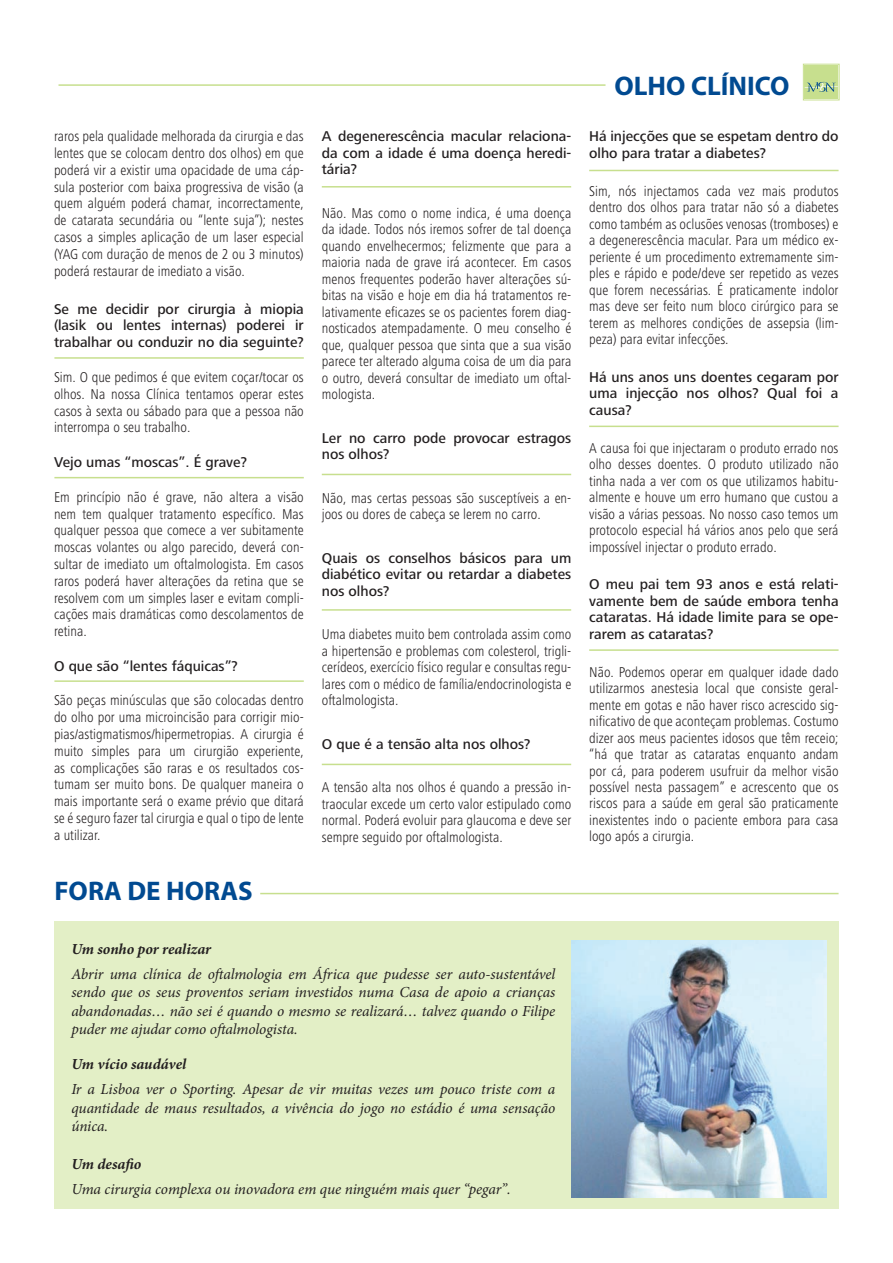
<style>
.page{position:relative;width:893px;height:1263px;background:#fff}
.page>*{position:absolute;margin:0;border:0;box-sizing:border-box;transform-origin:0 0}
.TEXTO{font:700 27px "Myriad Pro";color:#014a91}
.t1{font:italic 15.3px/18.5px "Minion Pro";letter-spacing:-.005em;color:#231f20;text-align:justify}
.t2{font:italic 700 15.3px "Minion Pro";color:#231f20}
.TEXTO-2{font:300 condensed 14.7px/16.5px "Frutiger Next LT";color:#231f20;text-align:justify}
.TEXTO-3{font:500 14.7px/16.5px "Frutiger Next LT";color:#231f20;text-align:justify}
</style>
<div class="page">
<div style="left:54px;top:921px;width:784px;height:287px;background:#e3efc6"></div>
<div style="left:803px;top:64px;width:36px;height:36px;border:1px solid #c7df8e"></div>
<div style="left:804px;top:65px;width:34px;height:34px;background:#c7df8e"></div>
<svg style="left:805px;top:82px;width:33px;height:10px"></svg>
<hr style="left:58px;top:84px;width:547px;height:2px;background:#c7df8e">
<hr style="left:54px;top:357px;width:250px;height:2px;background:#c7df8e">
<hr style="left:54px;top:477px;width:250px;height:1px;background:#c7df8e">
<hr style="left:54px;top:680px;width:250px;height:2px;background:#c7df8e">
<hr style="left:322px;top:764px;width:249px;height:1px;background:#c7df8e">
<hr style="left:322px;top:609px;width:249px;height:2px;background:#c7df8e">
<hr style="left:589px;top:426px;width:249px;height:1px;background:#c7df8e">
<hr style="left:322px;top:186px;width:249px;height:2px;background:#c7df8e">
<hr style="left:322px;top:474px;width:249px;height:1px;background:#c7df8e">
<hr style="left:589px;top:170px;width:249px;height:1px;background:#c7df8e">
<hr style="left:260px;top:893px;width:578px;height:1px;background:#c7df8e">
<img style="left:571px;top:940px;width:256px;height:257px">
<hr style="left:589px;top:649px;width:249px;height:2px;background:#c7df8e">
<p class="TEXTO-2" style="left:54px;top:128px;width:251px">raros pela qualidade melhorada da cirurgia e das lentes que se colocam dentro dos olhos) em que poderá vir a existir uma opacidade de uma cáp&shy;sula posterior com baixa progressiva de visão (a quem alguém poderá chamar, incorrectamente, de catarata secundária ou “lente suja”); nestes casos a simples aplicação de um laser especial (YAG com duração de menos de 2 ou 3 minutos) poderá restaurar de imediato a visão.</p>
<p class="TEXTO-3" style="left:54px;top:300px;width:251px">Se me decidir por cirurgia à miopia (lasik ou lentes internas) poderei ir trabalhar ou conduzir no dia seguinte?</p>
<p class="TEXTO-2" style="left:54px;top:369px;width:251px">Sim. O que pedimos é que evitem coçar/tocar os olhos. Na nossa Clínica tentamos operar estes casos à sexta ou sábado para que a pessoa não interrompa o seu trabalho.</p>
<p class="TEXTO-3" style="left:54px;top:454px;width:194px">Vejo umas “moscas”. É grave?</p>
<p class="TEXTO-2" style="left:54px;top:488px;width:251px">Em princípio não é grave, não altera a visão nem tem qualquer tratamento específico. Mas qualquer pessoa que comece a ver subitamente moscas volantes ou algo parecido, deverá con&shy;sultar de imediato um oftalmologista. Em casos raros poderá haver alterações da retina que se resolvem com um simples laser e evitam compli&shy;cações mais dramáticas como descolamentos de retina.</p>
<p class="TEXTO-3" style="left:54px;top:658px;width:185px">O que são “lentes fáquicas”?</p>
<p class="TEXTO-2" style="left:54px;top:692px;width:251px">São peças minúsculas que são colocadas dentro do olho por uma microincisão para corrigir mio&shy;pias/astigmatismos/hipermetropias. A cirurgia é</p>
<p class="TEXTO-2" style="left:54px;top:743px;width:251px">muito simples para um cirurgião experiente, as complicações são raras e os resultados cos&shy;tumam ser muito bons. De qualquer maneira o mais importante será o exame prévio que ditará se é seguro fazer tal cirurgia e qual o tipo de lente a utilizar.</p>
<p class="TEXTO" style="left:54px;top:873px;width:200px">FORA DE HORAS</p>
<p class="TEXTO-3" style="left:322px;top:128px;width:251px">A degenerescência macular relaciona&shy;da com a idade é uma doença heredi&shy;tária?</p>
<p class="TEXTO-2" style="left:322px;top:205px;width:251px">Não. Mas como o nome indica, é uma doença da idade. Todos nós iremos sofrer de tal doença quando envelhecermos; felizmente que para a maioria nada de grave irá acontecer. Em casos menos frequentes poderão haver alterações sú&shy;bitas na visão e hoje em dia há tratamentos re&shy;lativamente eficazes se os pacientes forem diag&shy;nosticados atempadamente. O meu conselho é que, qualquer pessoa que sinta que a sua visão parece ter alterado alguma coisa de um dia para o outro, deverá consultar de imediato um oftal&shy;mologista.</p>
<p class="TEXTO-3" style="left:322px;top:430px;width:251px">Ler no carro pode provocar estragos nos olhos?</p>
<p class="TEXTO-2" style="left:322px;top:490px;width:251px">Não, mas certas pessoas são susceptíveis a en&shy;joos ou dores de cabeça se lerem no carro.</p>
<p class="TEXTO-3" style="left:322px;top:550px;width:251px">Quais os conselhos básicos para um diabético evitar ou retardar a diabetes nos olhos?</p>
<p class="TEXTO-2" style="left:322px;top:626px;width:251px">Uma diabetes muito bem controlada assim como a hipertensão e problemas com colesterol, trigli&shy;cerídeos, exercício físico regular e consultas regu&shy;lares com o médico de família/endocrinologista e oftalmologista.</p>
<p class="TEXTO-3" style="left:322px;top:736px;width:210px">O que é a tensão alta nos olhos?</p>
<p class="TEXTO-2" style="left:322px;top:779px;width:251px">A tensão alta nos olhos é quando a pressão in&shy;traocular excede um certo valor estipulado como normal. Poderá evoluir para glaucoma e deve ser sempre seguido por oftalmologista.</p>
<p class="t2" style="left:71px;top:938px;width:141px">Um sonho por realizar</p>
<p class="t1" style="left:71px;top:964px;width:485px">Abrir uma clínica de oftalmologia em África que pudesse ser auto-sustentável sendo que os seus proventos seriam investidos numa Casa de apoio a crianças abandonadas… não sei é quando o mesmo se realizará… talvez quando o Filipe puder me ajudar como oftalmologista.</p>
<p class="t2" style="left:71px;top:1054px;width:116px">Um vício saudável</p>
<p class="t1" style="left:71px;top:1080px;width:485px">Ir a Lisboa ver o Sporting. Apesar de vir muitas vezes um pouco triste com a quantidade de maus resultados, a vivência do jogo no estádio é uma sensação única.</p>
<p class="t2" style="left:71px;top:1153px;width:71px">Um desafio</p>
<p class="t1" style="left:71px;top:1179px;width:441px">Uma cirurgia complexa ou inovadora em que ninguém mais quer “pegar”.</p>
<p class="TEXTO" style="left:614px;top:68px;width:177px">OLHO CLÍNICO</p>
<p class="TEXTO-3" style="left:589px;top:128px;width:251px">Há injecções que se espetam dentro do olho para tratar a diabetes?</p>
<p class="TEXTO-2" style="left:589px;top:182px;width:251px">Sim, nós injectamos cada vez mais produtos dentro dos olhos para tratar não só a diabetes como também as oclusões venosas (tromboses) e a degenerescência macular. Para um médico ex&shy;periente é um procedimento extremamente sim&shy;ples e rápido e pode/deve ser repetido as vezes que forem necessárias. É praticamente indolor mas deve ser feito num bloco cirúrgico para se terem as melhores condições de assepsia (lim&shy;peza) para evitar infecções.</p>
<p class="TEXTO-3" style="left:589px;top:369px;width:251px">Há uns anos uns doentes cegaram por uma injecção nos olhos? Qual foi a causa?</p>
<p class="TEXTO-2" style="left:589px;top:439px;width:251px">A causa foi que injectaram o produto errado nos olho desses doentes. O produto utilizado não tinha nada a ver com os que utilizamos habitu&shy;almente e houve um erro humano que custou a visão a várias pessoas. No nosso caso temos um protocolo especial há vários anos pelo que será impossível injectar o produto errado.</p>
<p class="TEXTO-3" style="left:589px;top:576px;width:251px">O meu pai tem 93 anos e está relati&shy;vamente bem de saúde embora tenha cataratas. Há idade limite para se ope&shy;rarem as cataratas?</p>
<p class="TEXTO-2" style="left:589px;top:663px;width:251px">Não. Podemos operar em qualquer idade dado utilizarmos anestesia local que consiste geral&shy;mente em gotas e não haver risco acrescido sig&shy;nificativo de que aconteçam problemas. Costumo dizer aos meus pacientes idosos que têm receio; “há que tratar as cataratas enquanto andam por cá, para poderem usufruir da melhor visão possível nesta passagem” e acrescento que os riscos para a saúde em geral são praticamente inexistentes indo o paciente embora para casa logo após a cirurgia.</p>
</div>
